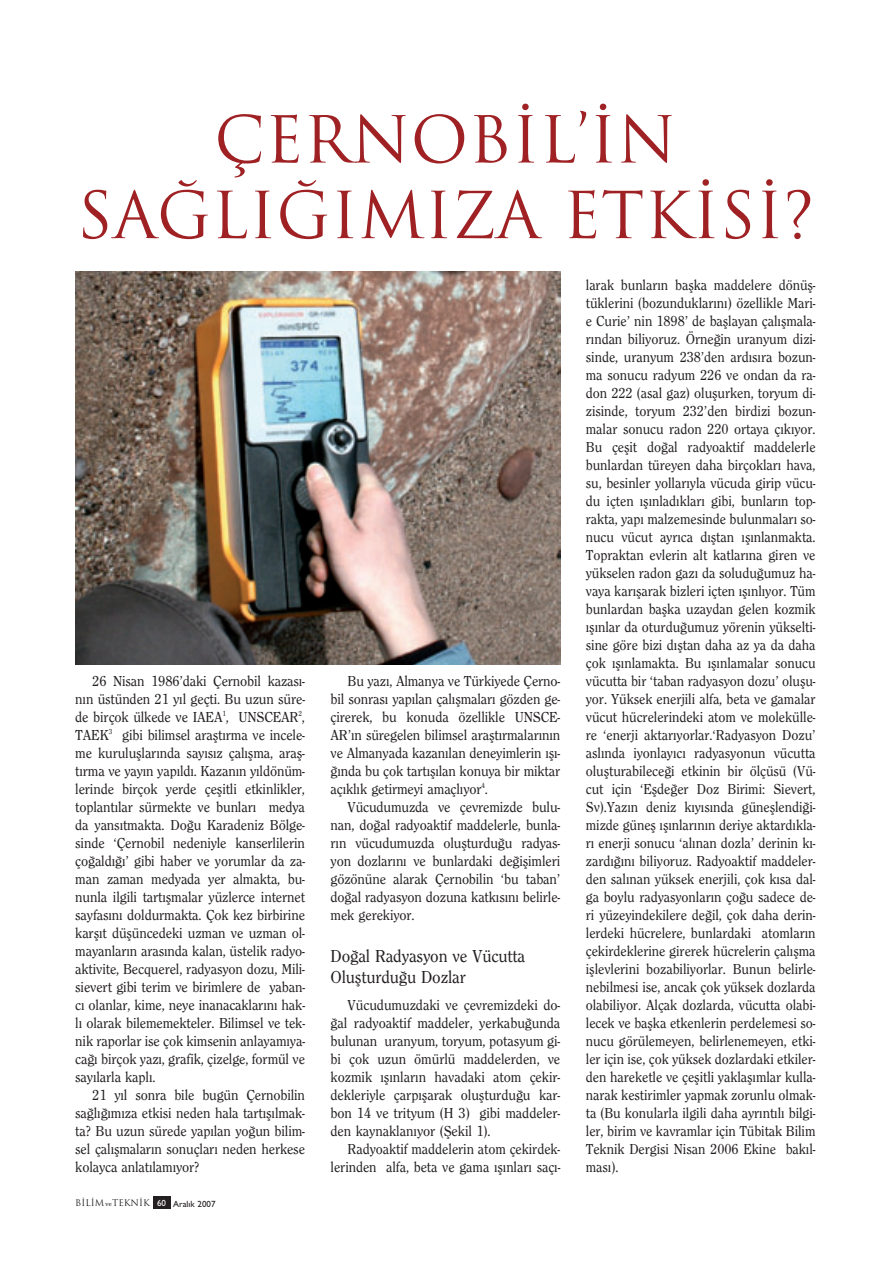
<style>
.page{position:relative;width:891px;height:1264px;background:#fff}
.page>*{position:absolute;margin:0;border:0;box-sizing:border-box;transform-origin:0 0}
.t1{font:63px/75.6px "Trajan";color:#9f2124;text-align:center}
.t2{font:500 18px/21.6px "Clearface";letter-spacing:-.01em;color:#231f20;scale:.96 1}
.t3{font:500 15px/18px "Clearface";letter-spacing:-.01em;color:#231f20;text-align:right;scale:.95 1}
.t4{font:500 15px/18px "Clearface";letter-spacing:-.01em;color:#231f20;text-align:justify;scale:.96 1}
.t5{font:9px "Trajan";color:#231f20}
.s1{font-family:"Bookman";font-weight:300;font-size:6px}
.s2{font-family:"Gill Sans";font-weight:500;color:#fff}
.s3{font-family:"Gill Sans";font-weight:500}
</style>
<div class="page">
<div style="left:153px;top:1196px;width:17px;height:13px;background:#231f20"></div>
<img style="left:76px;top:271px;width:484px;height:394px">
<h1 class="t1" style="left:77px;top:103px;width:738px">ÇERNOBIL’IN<br>SA¤L›¤›M›ZA ETKISI?</h1>
<p class="t4" style="left:75px;top:672px;width:241px;text-indent:17px">26 Nisan 1986’daki Çernobil kazas›- n›n üstünden 21 y›l geçti. Bu uzun süre&shy;de birçok ülkede ve IAEA<sup>1</sup>, UNSCEAR<sup>2</sup>, TAEK<sup>3</sup> gibi bilimsel araflt›rma ve incele&shy;me kurulufllar›nda say›s›z çal›flma, arafl&shy;t›rma ve yay›n yap›ld›. Kazan›n y›ldönüm&shy;lerinde birçok yerde çeflitli etkinlikler, toplant›lar sürmekte ve bunlar› medya da yans›tmakta. Do¤u Karadeniz Bölge&shy;sinde ‘Çernobil nedeniyle kanserlilerin ço¤ald›¤›’ gibi haber ve yorumlar da za&shy;man zaman medyada yer almakta, bu&shy;nunla ilgili tart›flmalar yüzlerce internet sayfas›n› doldurmakta. Çok kez birbirine karfl›t düflüncedeki uzman ve uzman ol&shy;mayanlar›n aras›nda kalan, üstelik radyo&shy;aktivite, Becquerel, radyasyon dozu, Mili&shy;sievert gibi terim ve birimlere de yaban&shy;c› olanlar, kime, neye inanacaklar›n› hak&shy;l› olarak bilememekteler. Bilimsel ve tek&shy;nik raporlar ise çok kimsenin anlayam›ya&shy;ca¤› birçok yaz›, grafik, çizelge, formül ve say›larla kapl›.</p>
<p class="t4" style="left:75px;top:1086px;width:241px;text-indent:17px">21 y›l sonra bile bugün Çernobilin sa¤l›¤›m›za etkisi neden hala tart›fl›lmak&shy;ta? Bu uzun sürede yap›lan yo¤un bilim&shy;sel çal›flmalar›n sonuçlar› neden herkese kolayca anlat›lam›yor?</p>
<p class="t5" style="left:75px;top:1198px;width:142px">B‹L‹M <span class="s1">ve</span>TEKN‹K <span class="s2">60</span> <span class="s3">Aral›k 2007</span></p>
<p class="t4" style="left:330px;top:672px;width:241px;text-indent:17px">Bu yaz›, Almanya ve Türkiyede Çerno&shy;bil sonras› yap›lan çal›flmalar› gözden ge&shy;çirerek, bu konuda özellikle UNSCE-AR’›n süregelen bilimsel araflt›rmalar›n›n ve Almanyada kazan›lan deneyimlerin ›fl›- ¤›nda bu çok tart›fl›lan konuya bir miktar aç›kl›k getirmeyi amaçl›yor<sup>4</sup>.</p>
<p class="t4" style="left:330px;top:798px;width:241px;text-indent:17px">Vücudumuzda ve çevremizde bulu&shy;nan, do¤al radyoaktif maddelerle, bunla&shy;r›n vücudumuzda oluflturdu¤u radyas&shy;yon dozlar›n› ve bunlardaki de¤iflimleri gözönüne alarak Çernobilin ‘bu taban’ do¤al radyasyon dozuna katk›s›n› belirle&shy;mek gerekiyor.</p>
<p class="t2" style="left:330px;top:946px;width:204px">Do¤al Radyasyon ve Vücutta<br>Oluflturdu¤u Dozlar</p>
<p class="t4" style="left:330px;top:996px;width:241px;text-indent:17px">Vücudumuzdaki ve çevremizdeki do-¤al radyoaktif maddeler, yerkabu¤unda bulunan uranyum, toryum, potasyum gi&shy;bi çok uzun ömürlü maddelerden, ve kozmik ›fl›nlar›n havadaki atom çekir&shy;dekleriyle çarp›flarak oluflturdu¤u kar&shy;bon 14 ve trityum (H 3) gibi maddeler&shy;den kaynaklan›yor (fiekil 1).</p>
<p class="t3" style="left:330px;top:1140px;width:243px">Radyoaktif maddelerin atom çekirdek&shy;lerinden alfa, beta ve gama ›fl›nlar› saç›-</p>
<p class="t3" style="left:585px;top:276px;width:243px;text-align:justify">larak bunlar›n baflka maddelere dönüfl&shy;tüklerini (bozunduklar›n›) özellikle Mari&shy;e Curie’ nin 1898’ de bafllayan çal›flmala&shy;r›ndan biliyoruz. Örne¤in uranyum dizi&shy;sinde, uranyum 238’den ard›s›ra bozun&shy;ma sonucu radyum 226 ve ondan da ra&shy;don 222 (asal gaz) oluflurken, toryum di&shy;zisinde, toryum 232’den birdizi bozun&shy;malar sonucu radon 220 ortaya ç›k›yor.<br>Bu çeflit do¤al radyoaktif maddelerle bunlardan türeyen daha birçoklar› hava, su, besinler yollar›yla vücuda girip vücu&shy;du içten ›fl›nlad›klar› gibi, bunlar›n top&shy;rakta, yap› malzemesinde bulunmalar› so&shy;nucu vücut ayr›ca d›fltan ›fl›nlanmakta.<br>Topraktan evlerin alt katlar›na giren ve yükselen radon gaz› da soludu¤umuz ha&shy;vaya kar›flarak bizleri içten ›fl›nl›yor. Tüm bunlardan baflka uzaydan gelen kozmik ›fl›nlar da oturdu¤umuz yörenin yükselti&shy;sine göre bizi d›fltan daha az ya da daha çok ›fl›nlamakta. Bu ›fl›nlamalar sonucu vücutta bir ‘taban radyasyon dozu’ oluflu&shy;yor. Yüksek enerjili alfa, beta ve gamalar vücut hücrelerindeki atom ve molekülle&shy;re ‘enerji aktar›yorlar.‘Radyasyon Dozu’ asl›nda iyonlay›c› radyasyonun vücutta oluflturabilece¤i etkinin bir ölçüsü (Vü&shy;cut için ‘Eflde¤er Doz Birimi: Sievert, Sv).Yaz›n deniz k›y›s›nda günefllendi¤i&shy;mizde günefl ›fl›nlar›n›n deriye aktard›kla&shy;r› enerji sonucu ‘al›nan dozla’ derinin k›- zard›¤›n› biliyoruz. Radyoaktif maddeler&shy;den sal›nan yüksek enerjili, çok k›sa dal&shy;ga boylu radyasyonlar›n ço¤u sadece de&shy;ri yüzeyindekilere de¤il, çok daha derin&shy;lerdeki hücrelere, bunlardaki atomlar›n çekirdeklerine girerek hücrelerin çal›flma ifllevlerini bozabiliyorlar. Bunun belirle&shy;nebilmesi ise, ancak çok yüksek dozlarda olabiliyor. Alçak dozlarda, vücutta olabi&shy;lecek ve baflka etkenlerin perdelemesi so&shy;nucu görülemeyen, belirlenemeyen, etki&shy;ler için ise, çok yüksek dozlardaki etkiler&shy;den hareketle ve çeflitli yaklafl›mlar kulla&shy;narak kestirimler yapmak zorunlu olmak&shy;ta (Bu konularla ilgili daha ayr›nt›l› bilgi&shy;ler, birim ve kavramlar için Tübitak Bilim Teknik Dergisi Nisan 2006 Ekine bak›l&shy;mas›).</p>
</div>
